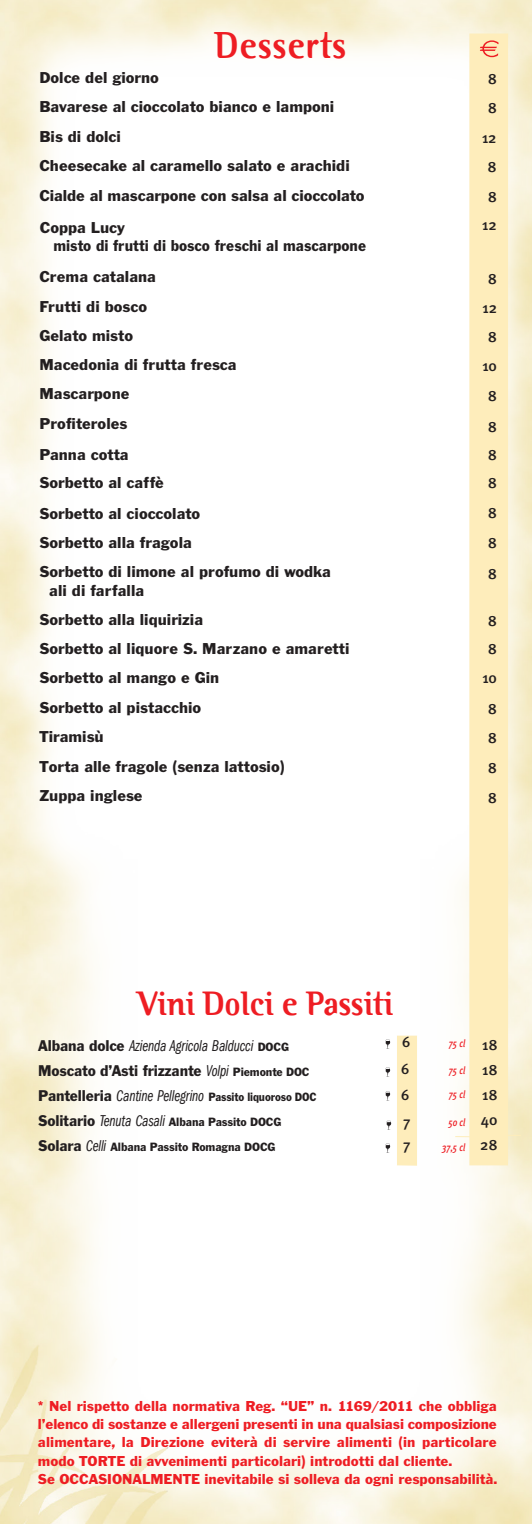
<style>
.page{position:relative;width:532px;height:1524px;background:#fff}
.page>*{position:absolute;margin:0;border:0;box-sizing:border-box;transform-origin:0 0}
.t1{font:700 37.75px "Binary ITC";color:#ee1d23}
.t2{font:700 34.12px "Binary ITC";letter-spacing:-.03em;color:#ee1d23}
.t3{font:16.38px/18.4px "Franklin Got T";color:#231f20}
.t4{font:16.25px "Franklin Gothic LT Book Cmpr Ital";letter-spacing:-.01em;color:#231f20}
.t5{font:16.25px "Franklin Got T";letter-spacing:-.01em;color:#231f20}
.t6{font:15px/18.1px "Franklin Got T";color:#ee1d23}
.t7{font:500 15px/25px "Meta Plus";color:#231f20;text-align:justify}
.t8{font:500 14.88px "Meta Plus";color:#231f20}
.t9{font:12.5px/25px "Franklin Got T";letter-spacing:-.01em;color:#231f20;scale:.9 1}
.t10{font:italic 500 10.62px "Meta Plus";color:#ee1d23;scale:.79 1}
.s1{font-family:"Franklin Got T"}
.s2{font-family:"Franklin Got T";font-size:12.5px}
.s3{font-family:"Franklin Gothic LT Book Cmpr Ital"}
.s4{font-size:12.5px}
.s5{font-size:16.25px}
.s6{font-family:"Franklin Gothic LT Book Cmpr Ital";font-size:16.25px}
</style>
<div class="page">
<img style="left:0;top:0;width:531px;height:1524px">
<div style="left:469px;top:33px;width:39px;height:1132px;background:#feedbb"></div>
<svg style="left:480px;top:40px;width:18px;height:17px"></svg>
<div style="left:397px;top:1035px;width:20px;height:130px;background:#feedbb"></div>
<svg style="left:385px;top:1039px;width:5px;height:9px"></svg>
<svg style="left:385px;top:1067px;width:5px;height:9px"></svg>
<svg style="left:385px;top:1091px;width:5px;height:9px"></svg>
<svg style="left:386px;top:1121px;width:5px;height:9px"></svg>
<svg style="left:385px;top:1144px;width:5px;height:9px"></svg>
<h1 class="t1" style="left:214px;top:22px;width:134px">Desserts</h1>
<p class="t3" style="left:39px;top:67px;width:121px">Dolce del giorno</p>
<p class="t7" style="left:488px;top:66px;width:10px">8</p>
<p class="t3" style="left:39px;top:97px;width:296px">Bavarese al cioccolato bianco e lamponi</p>
<p class="t7" style="left:488px;top:95px;width:10px">8</p>
<p class="t3" style="left:39px;top:127px;width:83px">Bis di dolci</p>
<p class="t7" style="left:482px;top:125px;width:16px">12</p>
<p class="t3" style="left:39px;top:156px;width:312px">Cheesecake al caramello salato e arachidi</p>
<p class="t7" style="left:487px;top:155px;width:10px">8</p>
<p class="t3" style="left:39px;top:185px;width:326px">Cialde al mascarpone con salsa al cioccolato</p>
<p class="t7" style="left:488px;top:184px;width:10px">8</p>
<p class="t3" style="left:53px;top:217px;width:314px;text-indent:-14px">Coppa Lucy<br>misto di frutti di bosco freschi al mascarpone</p>
<p class="t7" style="left:482px;top:213px;width:16px">12</p>
<p class="t3" style="left:39px;top:267px;width:118px">Crema catalana</p>
<p class="t7" style="left:488px;top:266px;width:10px">8</p>
<p class="t3" style="left:39px;top:296px;width:109px">Frutti di bosco</p>
<p class="t7" style="left:482px;top:295px;width:16px">12</p>
<p class="t3" style="left:39px;top:326px;width:95px">Gelato misto</p>
<p class="t7" style="left:488px;top:324px;width:10px">8</p>
<p class="t3" style="left:39px;top:355px;width:199px">Macedonia di frutta fresca</p>
<p class="t7" style="left:482px;top:353px;width:16px">10</p>
<p class="t3" style="left:39px;top:384px;width:91px">Mascarpone</p>
<p class="t7" style="left:488px;top:383px;width:10px">8</p>
<p class="t3" style="left:39px;top:413px;width:89px">Profiteroles</p>
<p class="t7" style="left:488px;top:414px;width:10px">8</p>
<p class="t3" style="left:39px;top:444px;width:91px">Panna cotta</p>
<p class="t7" style="left:488px;top:442px;width:10px">8</p>
<p class="t3" style="left:39px;top:473px;width:126px">Sorbetto al caffè</p>
<p class="t7" style="left:488px;top:470px;width:10px">8</p>
<p class="t3" style="left:39px;top:503px;width:162px">Sorbetto al cioccolato</p>
<p class="t7" style="left:488px;top:500px;width:10px">8</p>
<p class="t3" style="left:39px;top:533px;width:154px">Sorbetto alla fragola</p>
<p class="t7" style="left:488px;top:530px;width:10px">8</p>
<p class="t3" style="left:49px;top:562px;width:283px;text-indent:-10px">Sorbetto di limone al profumo di wodka ali di farfalla</p>
<p class="t7" style="left:488px;top:561px;width:10px">8</p>
<p class="t3" style="left:39px;top:609px;width:165px">Sorbetto alla liquirizia</p>
<p class="t7" style="left:488px;top:608px;width:10px">8</p>
<p class="t3" style="left:39px;top:639px;width:311px">Sorbetto al liquore S. Marzano e amaretti</p>
<p class="t7" style="left:488px;top:636px;width:10px">8</p>
<p class="t3" style="left:39px;top:668px;width:181px">Sorbetto al mango e Gin</p>
<p class="t7" style="left:482px;top:665px;width:16px">10</p>
<p class="t3" style="left:39px;top:697px;width:163px">Sorbetto al pistacchio</p>
<p class="t7" style="left:488px;top:696px;width:10px">8</p>
<p class="t3" style="left:39px;top:726px;width:66px">Tiramisù</p>
<p class="t7" style="left:488px;top:725px;width:10px">8</p>
<p class="t3" style="left:39px;top:756px;width:247px">Torta alle fragole (senza lattosio)</p>
<p class="t7" style="left:488px;top:755px;width:10px">8</p>
<p class="t3" style="left:39px;top:786px;width:105px">Zuppa inglese</p>
<p class="t7" style="left:488px;top:785px;width:10px">8</p>
<h2 class="t2" style="left:137px;top:982px;width:257px">Vini Dolci e Passiti</h2>
<p class="t4" style="left:38px;top:1036px;width:252px"><span class="s1">Albana dolce</span> Azienda Agricola Balducci <span class="s2">DOCG</span></p>
<p class="t5" style="left:38px;top:1060px;width:273px">Moscato d’Asti frizzante <span class="s3">Volpi</span> <span class="s4">Piemonte DOC</span></p>
<p class="t9" style="left:38px;top:1084px;width:311px"><span class="s5">Pantelleria</span> <span class="s6">Cantine Pellegrino</span> Passito liquoroso DOC<br><span class="s5">Solitario</span> <span class="s6">Tenuta Casali</span> Albana Passito DOCG<br><span class="s5">Solara</span> <span class="s6">Celli</span> Albana Passito Romagna DOCG</p>
<p class="t8" style="left:402px;top:1033px;width:10px">6</p>
<p class="t10" style="left:448px;top:1036px;width:23px">75 cl</p>
<p class="t8" style="left:401px;top:1060px;width:10px">6</p>
<p class="t10" style="left:448px;top:1064px;width:23px">75 cl</p>
<p class="t8" style="left:401px;top:1086px;width:10px">6</p>
<p class="t10" style="left:448px;top:1088px;width:23px">75 cl</p>
<p class="t8" style="left:403px;top:1112px;width:9px">7</p>
<p class="t10" style="left:448px;top:1116px;width:23px">50 cl</p>
<p class="t8" style="left:403px;top:1136px;width:9px">7</p>
<p class="t10" style="left:442px;top:1141px;width:31px">37,5 cl</p>
<p class="t7" style="left:480px;top:1031px;width:19px">18<br>18<br>18<br>40<br>28</p>
<p class="t6" style="left:38px;top:1396px;width:461px">* Nel rispetto della normativa Reg. “UE” n. 1169/2011 che obbliga l’elenco di sostanze e allergeni presenti in una qualsiasi composizione alimentare, la Direzione eviterà di servire alimenti (in particolare modo TORTE di avvenimenti particolari) introdotti dal cliente.<br>Se OCCASIONALMENTE inevitabile si solleva da ogni responsabilità.</p>
</div>
